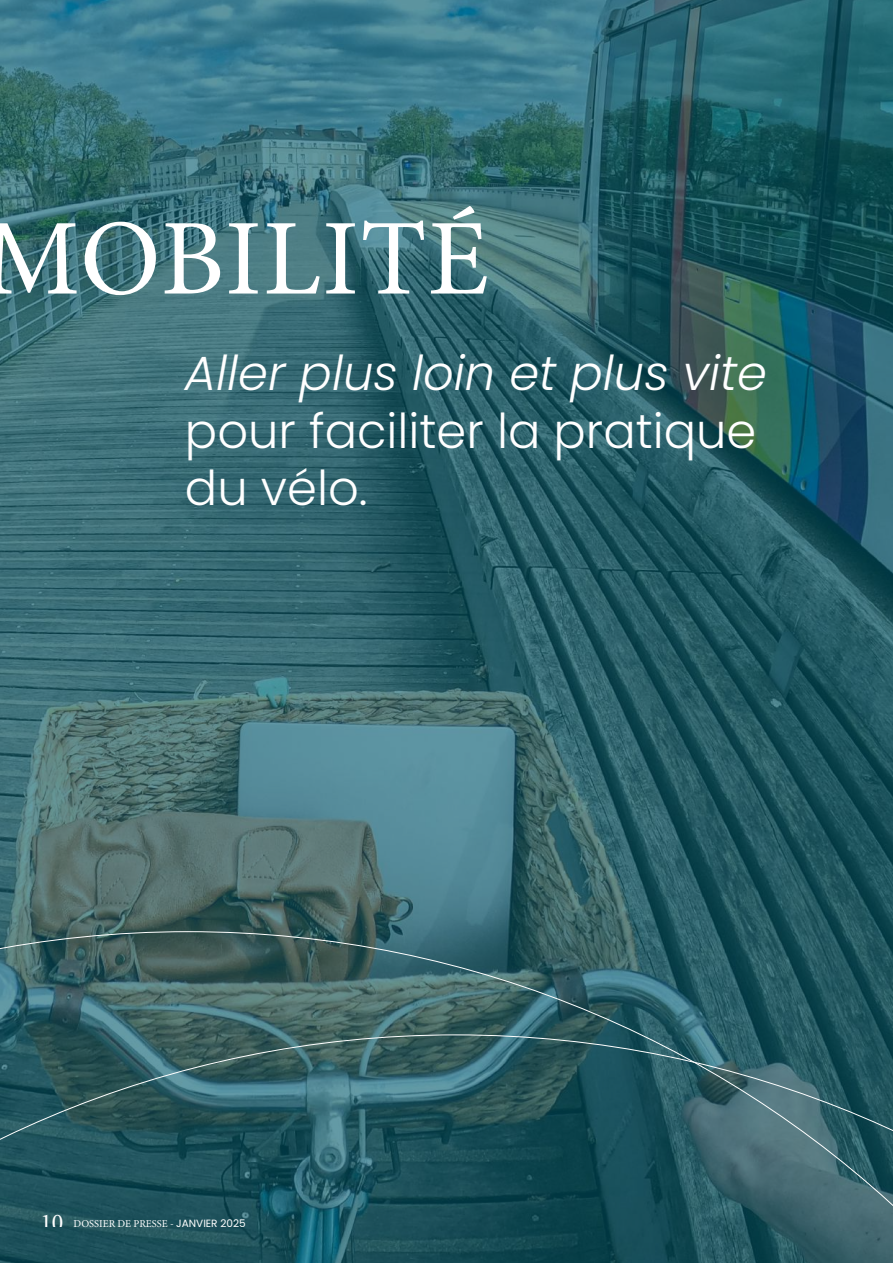
<style>
.page{position:relative;width:893px;height:1263px;background:#fff}
.page>*{position:absolute;margin:0;border:0;box-sizing:border-box;transform-origin:0 0}
.t1{font:108px "Minion Pro";letter-spacing:.01em;color:#fff}
.t2{font:300 48px/57.6px "Poppins";color:#fff}
.t3{font:italic 300 48px "Poppins";color:#fff}
.t4{font:24px "Minion Pro";color:#fff}
.t5{font:10.5px "Minion Pro";color:#fff}
.s1{font-family:"Poppins"}
</style>
<div class="page">
<img style="left:0;top:0;width:893px;height:931px">
<svg style="left:0;top:931px;width:893px;height:332px;background:#2c5b62"></svg>
<h1 class="t1" style="left:-16px;top:187px;width:507px">MOBILITÉ</h1>
<p class="t3" style="left:185px;top:346px;width:584px">Aller plus loin et plus vite</p>
<p class="t2" style="left:185px;top:402px;width:573px">pour faciliter la pratique du vélo.</p>
<p class="t4" style="left:40px;top:1207px;width:25px">10</p>
<p class="t5" style="left:74px;top:1216px;width:174px">DOSSIER DE PRESSE - <span class="s1">JANVIER 2025</span></p>
</div>
